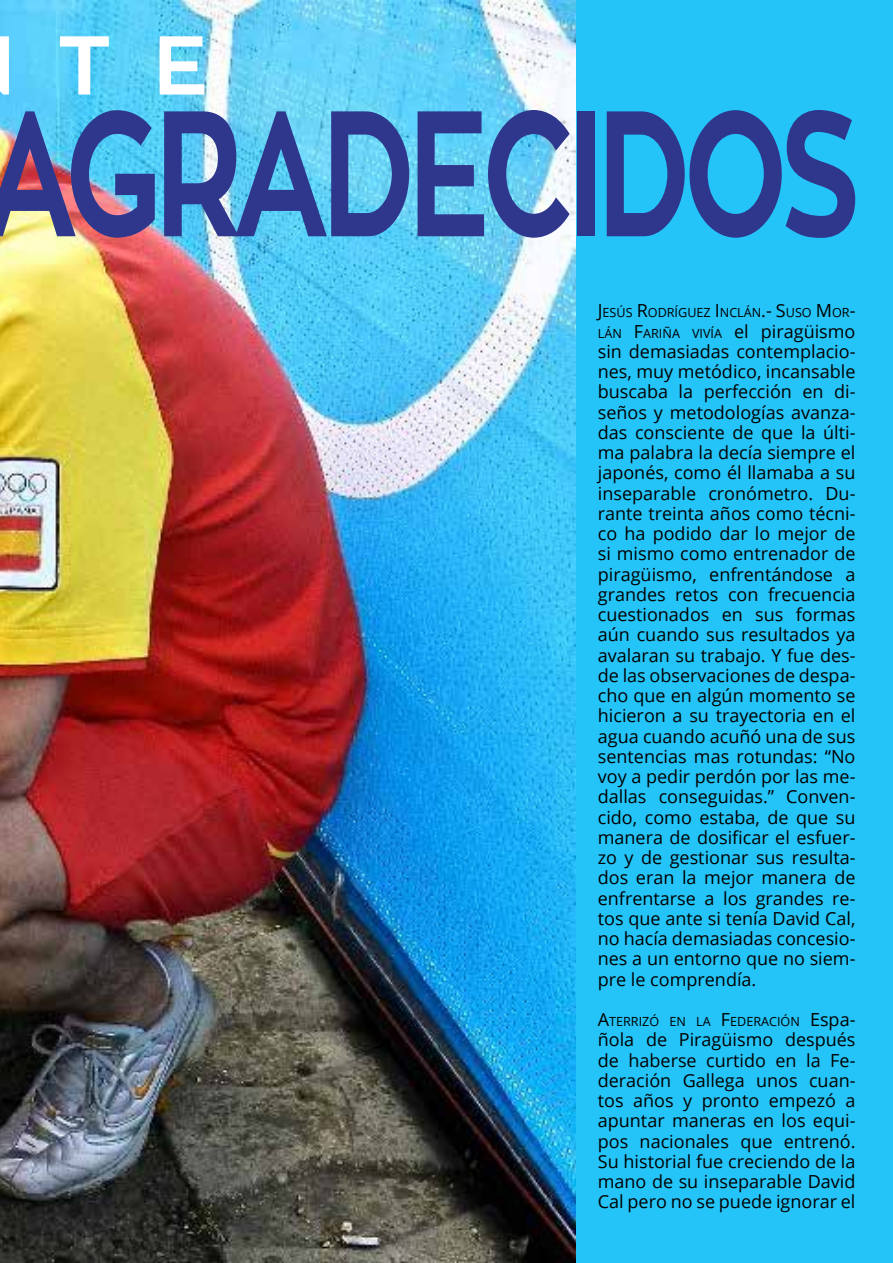
<style>
.page{position:relative;width:893px;height:1263px;background:#fff}
.page>*{position:absolute;margin:0;border:0;box-sizing:border-box;transform-origin:0 0}
.t1{font:700 177.15px "Zona Pro";letter-spacing:-.05em;color:#2f378d;scale:.69 1}
.t2{font:700 82.5px "Zona Pro";color:#fff}
.t3{font:18px/20.2px "Open Sans";color:#000;text-align:justify}
.t4{font:12.6px/20.2px "Open Sans";color:#000}
.s1{font-size:18px}
</style>
<div class="page">
<div style="left:574px;top:0;width:319px;height:1263px;background:#24c4f8"></div>
<img style="left:0;top:0;width:575px;height:1263px">
<h2 class="t2" style="left:57px;top:12px;width:152px">T E</h2>
<h1 class="t1" style="left:-17px;top:58px;width:1273px">AGRADECIDOS</h1>
<p class="t4" style="left:598px;top:302px;width:259px"><span class="s1">J</span>ESÚS <span class="s1">R</span>ODRÍGUEZ <span class="s1">I</span>NCLÁN<span class="s1">.- S</span>USO <span class="s1">M</span>OR<span class="s1">-<br></span>LÁN <span class="s1">F</span>ARI ÑA VIVÍA <span class="s1">el piragüismo</span></p>
<p class="t3" style="left:598px;top:341px;width:259px">sin demasiadas contemplacio&shy;nes, muy metódico, incansable buscaba la perfección en di&shy;seños y metodologías avanza&shy;das consciente de que la últi&shy;ma palabra la decía siempre el japonés, como él llamaba a su inseparable cronómetro. Du&shy;rante treinta años como técni&shy;co ha podido dar lo mejor de si mismo como entrenador de piragüismo, enfrentándose a grandes retos con frecuencia cuestionados en sus formas aún cuando sus resultados ya avalaran su trabajo. Y fue des&shy;de las observaciones de despa&shy;cho que en algún momento se hicieron a su trayectoria en el agua cuando acuñó una de sus sentencias mas rotundas: “No voy a pedir perdón por las me&shy;dallas conseguidas.” Conven&shy;cido, como estaba, de que su manera de dosificar el esfuer&shy;zo y de gestionar sus resulta&shy;dos eran la mejor manera de enfrentarse a los grandes re&shy;tos que ante si tenía David Cal, no hacía demasiadas concesio&shy;nes a un entorno que no siem&shy;pre le comprendía.</p>
<p class="t4" style="left:598px;top:1011px;width:259px"><span class="s1">A</span>TERRIZÓ EN LA <span class="s1">F</span>EDERACIÓN <span class="s1">Espa-</span></p>
<p class="t3" style="left:598px;top:1029px;width:259px">ñola de Piragüismo después de haberse curtido en la Fe&shy;deración Gallega unos cuan&shy;tos años y pronto empezó a apuntar maneras en los equi&shy;pos nacionales que entrenó.<br>Su historial fue creciendo de la mano de su inseparable David Cal pero no se puede ignorar el</p>
</div>
